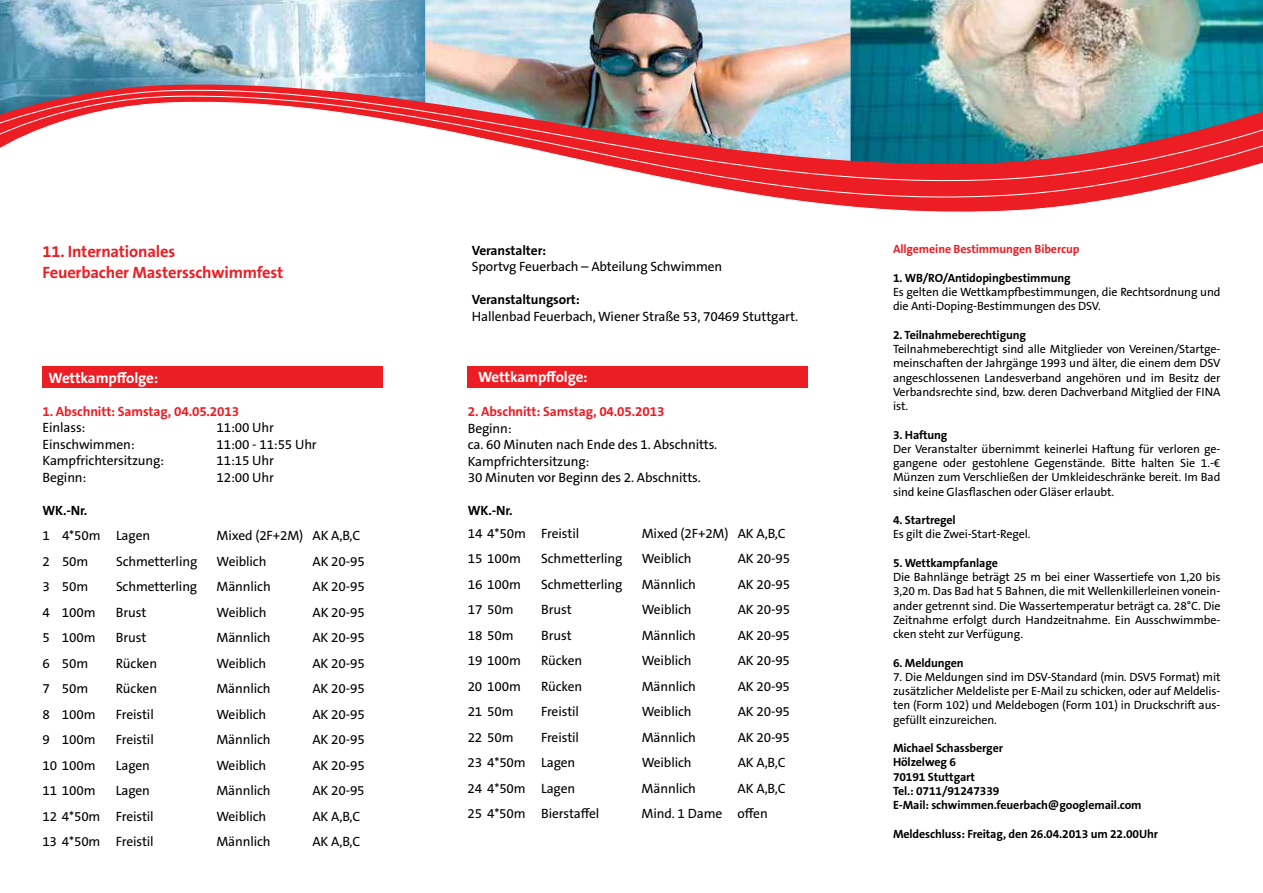
<style>
.page{position:relative;width:1263px;height:893px;background:#fff}
.page>*{position:absolute;margin:0;border:0;box-sizing:border-box;transform-origin:0 0}
.t1{font:700 16.5px/21px "The Sans Os F";letter-spacing:-.01em;color:#ed1d24}
.t2{font:700 15px "The Sans Os F";letter-spacing:-.01em;color:#fff}
.t3{font:13.5px/16.5px "The Sans Os F";letter-spacing:-.01em;color:#000}
.t4{font:700 13.5px "The Sans Os F";letter-spacing:-.01em;color:#ed1d24}
.t5{font:700 13.5px "The Sans Os F";letter-spacing:-.01em;color:#000}
.t6{font:12px/14.2px "The Sans Os F";letter-spacing:-.01em;color:#000;text-align:justify}
.t7{font:700 12px/14.2px "The Sans Os F";letter-spacing:-.01em;color:#000}
.t8{font:700 12px "The Sans Os F";letter-spacing:-.01em;color:#ed1d24}
</style>
<div class="page">
<img style="left:425px;top:0;width:425px;height:78px">
<div style="left:43px;top:367px;width:340px;height:21px;background:#ed1d24"></div>
<div style="left:468px;top:367px;width:340px;height:21px;background:#ed1d24"></div>
<img style="left:0;top:0;width:425px;height:78px">
<img style="left:850px;top:0;width:413px;height:78px">
<img style="left:0;top:78px;width:1263px;height:5px">
<img style="left:0;top:83px;width:1263px;height:8px">
<img style="left:0;top:93px;width:1263px;height:120px">
<p class="t1" style="left:43px;top:241px;width:242px">11. Internationales<br>Feuerbacher Mastersschwimmfest</p>
<p class="t2" style="left:48px;top:368px;width:111px">Wettkampffolge:</p>
<p class="t4" style="left:43px;top:402px;width:198px">1. Abschnitt: Samstag, 04.05.2013</p>
<p class="t3" style="left:43px;top:419px;width:44px">Einlass:</p>
<p class="t3" style="left:217px;top:419px;width:59px">11:00 Uhr</p>
<p class="t3" style="left:43px;top:436px;width:94px">Einschwimmen:</p>
<p class="t3" style="left:217px;top:436px;width:102px">11:00 - 11:55 Uhr</p>
<p class="t3" style="left:43px;top:452px;width:123px">Kampfrichtersitzung:</p>
<p class="t3" style="left:217px;top:452px;width:59px">11:15 Uhr</p>
<p class="t3" style="left:43px;top:469px;width:45px">Beginn:</p>
<p class="t3" style="left:217px;top:469px;width:59px">12:00 Uhr</p>
<p class="t5" style="left:43px;top:501px;width:46px">WK.-Nr.</p>
<p class="t3" style="left:43px;top:527px;width:109px">1 4*50m Lagen</p>
<p class="t3" style="left:217px;top:527px;width:145px">Mixed (2F+2M) AK A,B,C</p>
<p class="t3" style="left:43px;top:553px;width:47px">2 50m</p>
<p class="t3" style="left:116px;top:553px;width:83px">Schmetterling</p>
<p class="t3" style="left:216px;top:553px;width:51px">Weiblich</p>
<p class="t3" style="left:312px;top:553px;width:54px">AK 20-95</p>
<p class="t3" style="left:42px;top:578px;width:47px">3 50m</p>
<p class="t3" style="left:116px;top:578px;width:83px">Schmetterling</p>
<p class="t3" style="left:216px;top:578px;width:56px">Männlich</p>
<p class="t3" style="left:312px;top:578px;width:54px">AK 20-95</p>
<p class="t3" style="left:42px;top:604px;width:55px">4 100m</p>
<p class="t3" style="left:116px;top:604px;width:32px">Brust</p>
<p class="t3" style="left:216px;top:604px;width:51px">Weiblich</p>
<p class="t3" style="left:312px;top:604px;width:54px">AK 20-95</p>
<p class="t3" style="left:42px;top:629px;width:55px">5 100m</p>
<p class="t3" style="left:116px;top:629px;width:32px">Brust</p>
<p class="t3" style="left:216px;top:629px;width:56px">Männlich</p>
<p class="t3" style="left:312px;top:629px;width:54px">AK 20-95</p>
<p class="t3" style="left:42px;top:655px;width:47px">6 50m</p>
<p class="t3" style="left:116px;top:655px;width:43px">Rücken</p>
<p class="t3" style="left:216px;top:655px;width:51px">Weiblich</p>
<p class="t3" style="left:312px;top:655px;width:54px">AK 20-95</p>
<p class="t3" style="left:42px;top:680px;width:47px">7 50m</p>
<p class="t3" style="left:116px;top:680px;width:43px">Rücken</p>
<p class="t3" style="left:216px;top:680px;width:56px">Männlich</p>
<p class="t3" style="left:312px;top:680px;width:54px">AK 20-95</p>
<p class="t3" style="left:42px;top:706px;width:55px">8 100m</p>
<p class="t3" style="left:116px;top:706px;width:39px">Freistil</p>
<p class="t3" style="left:216px;top:706px;width:51px">Weiblich</p>
<p class="t3" style="left:312px;top:706px;width:54px">AK 20-95</p>
<p class="t3" style="left:42px;top:731px;width:55px">9 100m</p>
<p class="t3" style="left:116px;top:731px;width:39px">Freistil</p>
<p class="t3" style="left:216px;top:731px;width:56px">Männlich</p>
<p class="t3" style="left:312px;top:731px;width:54px">AK 20-95</p>
<p class="t3" style="left:42px;top:757px;width:55px">10 100m</p>
<p class="t3" style="left:116px;top:757px;width:36px">Lagen</p>
<p class="t3" style="left:216px;top:757px;width:51px">Weiblich</p>
<p class="t3" style="left:312px;top:757px;width:54px">AK 20-95</p>
<p class="t3" style="left:42px;top:782px;width:55px">11 100m</p>
<p class="t3" style="left:116px;top:782px;width:36px">Lagen</p>
<p class="t3" style="left:216px;top:782px;width:56px">Männlich</p>
<p class="t3" style="left:312px;top:782px;width:54px">AK 20-95</p>
<p class="t3" style="left:42px;top:808px;width:113px">12 4*50m Freistil</p>
<p class="t3" style="left:216px;top:808px;width:51px">Weiblich</p>
<p class="t3" style="left:312px;top:808px;width:49px">AK A,B,C</p>
<p class="t3" style="left:42px;top:833px;width:113px">13 4*50m Freistil</p>
<p class="t3" style="left:216px;top:833px;width:56px">Männlich</p>
<p class="t3" style="left:312px;top:833px;width:49px">AK A,B,C</p>
<p class="t5" style="left:472px;top:241px;width:76px">Veranstalter:</p>
<p class="t3" style="left:472px;top:258px;width:252px">Sportvg Feuerbach – Abteilung Schwimmen</p>
<p class="t5" style="left:472px;top:291px;width:110px">Veranstaltungsort:</p>
<p class="t3" style="left:472px;top:308px;width:328px">Hallenbad Feuerbach, Wiener Straße 53, 70469 Stuttgart.</p>
<p class="t2" style="left:478px;top:367px;width:111px">Wettkampffolge:</p>
<p class="t4" style="left:468px;top:403px;width:198px">2. Abschnitt: Samstag, 04.05.2013</p>
<p class="t3" style="left:468px;top:420px;width:251px">Beginn:<br>ca. 60 Minuten nach Ende des 1. Abschnitts.<br>Kampfrichtersitzung:<br>30 Minuten vor Beginn des 2. Abschnitts.</p>
<p class="t5" style="left:468px;top:502px;width:46px">WK.-Nr.</p>
<p class="t3" style="left:468px;top:525px;width:113px">14 4*50m Freistil</p>
<p class="t3" style="left:642px;top:525px;width:145px">Mixed (2F+2M) AK A,B,C</p>
<p class="t3" style="left:468px;top:550px;width:55px">15 100m</p>
<p class="t3" style="left:541px;top:550px;width:83px">Schmetterling</p>
<p class="t3" style="left:642px;top:550px;width:51px">Weiblich</p>
<p class="t3" style="left:738px;top:550px;width:54px">AK 20-95</p>
<p class="t3" style="left:468px;top:576px;width:55px">16 100m</p>
<p class="t3" style="left:541px;top:576px;width:83px">Schmetterling</p>
<p class="t3" style="left:642px;top:576px;width:56px">Männlich</p>
<p class="t3" style="left:738px;top:576px;width:54px">AK 20-95</p>
<p class="t3" style="left:468px;top:601px;width:47px">17 50m</p>
<p class="t3" style="left:541px;top:601px;width:32px">Brust</p>
<p class="t3" style="left:642px;top:601px;width:51px">Weiblich</p>
<p class="t3" style="left:738px;top:601px;width:54px">AK 20-95</p>
<p class="t3" style="left:468px;top:627px;width:47px">18 50m</p>
<p class="t3" style="left:541px;top:627px;width:32px">Brust</p>
<p class="t3" style="left:642px;top:627px;width:56px">Männlich</p>
<p class="t3" style="left:738px;top:627px;width:54px">AK 20-95</p>
<p class="t3" style="left:468px;top:652px;width:55px">19 100m</p>
<p class="t3" style="left:541px;top:652px;width:43px">Rücken</p>
<p class="t3" style="left:642px;top:652px;width:51px">Weiblich</p>
<p class="t3" style="left:738px;top:652px;width:54px">AK 20-95</p>
<p class="t3" style="left:468px;top:678px;width:55px">20 100m</p>
<p class="t3" style="left:541px;top:678px;width:43px">Rücken</p>
<p class="t3" style="left:642px;top:678px;width:56px">Männlich</p>
<p class="t3" style="left:738px;top:678px;width:54px">AK 20-95</p>
<p class="t3" style="left:468px;top:703px;width:47px">21 50m</p>
<p class="t3" style="left:541px;top:703px;width:39px">Freistil</p>
<p class="t3" style="left:642px;top:703px;width:51px">Weiblich</p>
<p class="t3" style="left:738px;top:703px;width:54px">AK 20-95</p>
<p class="t3" style="left:468px;top:729px;width:47px">22 50m</p>
<p class="t3" style="left:541px;top:729px;width:39px">Freistil</p>
<p class="t3" style="left:642px;top:729px;width:56px">Männlich</p>
<p class="t3" style="left:738px;top:729px;width:54px">AK 20-95</p>
<p class="t3" style="left:468px;top:754px;width:109px">23 4*50m Lagen</p>
<p class="t3" style="left:642px;top:754px;width:51px">Weiblich</p>
<p class="t3" style="left:738px;top:754px;width:49px">AK A,B,C</p>
<p class="t3" style="left:468px;top:780px;width:109px">24 4*50m Lagen</p>
<p class="t3" style="left:642px;top:780px;width:56px">Männlich</p>
<p class="t3" style="left:738px;top:780px;width:49px">AK A,B,C</p>
<p class="t3" style="left:468px;top:805px;width:133px">25 4*50m Bierstaffel</p>
<p class="t3" style="left:642px;top:805px;width:128px">Mind. 1 Dame offen</p>
<p class="t8" style="left:893px;top:242px;width:188px">Allgemeine Bestimmungen Bibercup</p>
<p class="t7" style="left:893px;top:271px;width:179px">1. WB/RO/Antidopingbestimmung</p>
<p class="t6" style="left:893px;top:285px;width:329px">Es gelten die Wettkampfbestimmungen, die Rechtsordnung und die Anti-Doping-Bestimmungen des DSV.</p>
<p class="t7" style="left:893px;top:328px;width:135px">2. Teilnahmeberechtigung</p>
<p class="t6" style="left:893px;top:342px;width:329px">Teilnahmeberechtigt sind alle Mitglieder von Vereinen/Startge&shy;meinschaften der Jahrgänge 1993 und älter, die einem dem DSV angeschlossenen Landesverband angehören und im Besitz der Verbandsrechte sind, bzw. deren Dachverband Mitglied der FINA ist.</p>
<p class="t7" style="left:893px;top:427px;width:56px">3. Haftung</p>
<p class="t6" style="left:893px;top:442px;width:329px">Der Veranstalter übernimmt keinerlei Haftung für verloren ge&shy;gangene oder gestohlene Gegenstände. Bitte halten Sie 1.-€ Münzen zum Verschließen der Umkleideschränke bereit. Im Bad sind keine Glasflaschen oder Gläser erlaubt.</p>
<p class="t7" style="left:893px;top:513px;width:64px">4. Startregel</p>
<p class="t6" style="left:893px;top:527px;width:139px">Es gilt die Zwei-Start-Regel.</p>
<p class="t7" style="left:893px;top:556px;width:106px">5. Wettkampfanlage</p>
<p class="t6" style="left:893px;top:570px;width:329px">Die Bahnlänge beträgt 25 m bei einer Wassertiefe von 1,20 bis 3,20 m. Das Bad hat 5 Bahnen, die mit Wellenkillerleinen vonein&shy;ander getrennt sind. Die Wassertemperatur beträgt ca. 28°C. Die Zeitnahme erfolgt durch Handzeitnahme. Ein Ausschwimmbe&shy;cken steht zur Verfügung.</p>
<p class="t7" style="left:893px;top:655px;width:72px">6. Meldungen</p>
<p class="t6" style="left:893px;top:670px;width:329px">7. Die Meldungen sind im DSV-Standard (min. DSV5 Format) mit zusätzlicher Meldeliste per E-Mail zu schicken, oder auf Meldelis&shy;ten (Form 102) und Meldebogen (Form 101) in Druckschrift aus&shy;gefüllt einzureichen.</p>
<p class="t7" style="left:893px;top:741px;width:250px">Michael Schassberger<br>Hölzelweg 6<br>70191 Stuttgart<br>Tel.: 0711/91247339<br>E-Mail: schwimmen.feuerbach@googlemail.com</p>
<p class="t7" style="left:893px;top:826px;width:267px">Meldeschluss: Freitag, den 26.04.2013 um 22.00Uhr</p>
</div>
